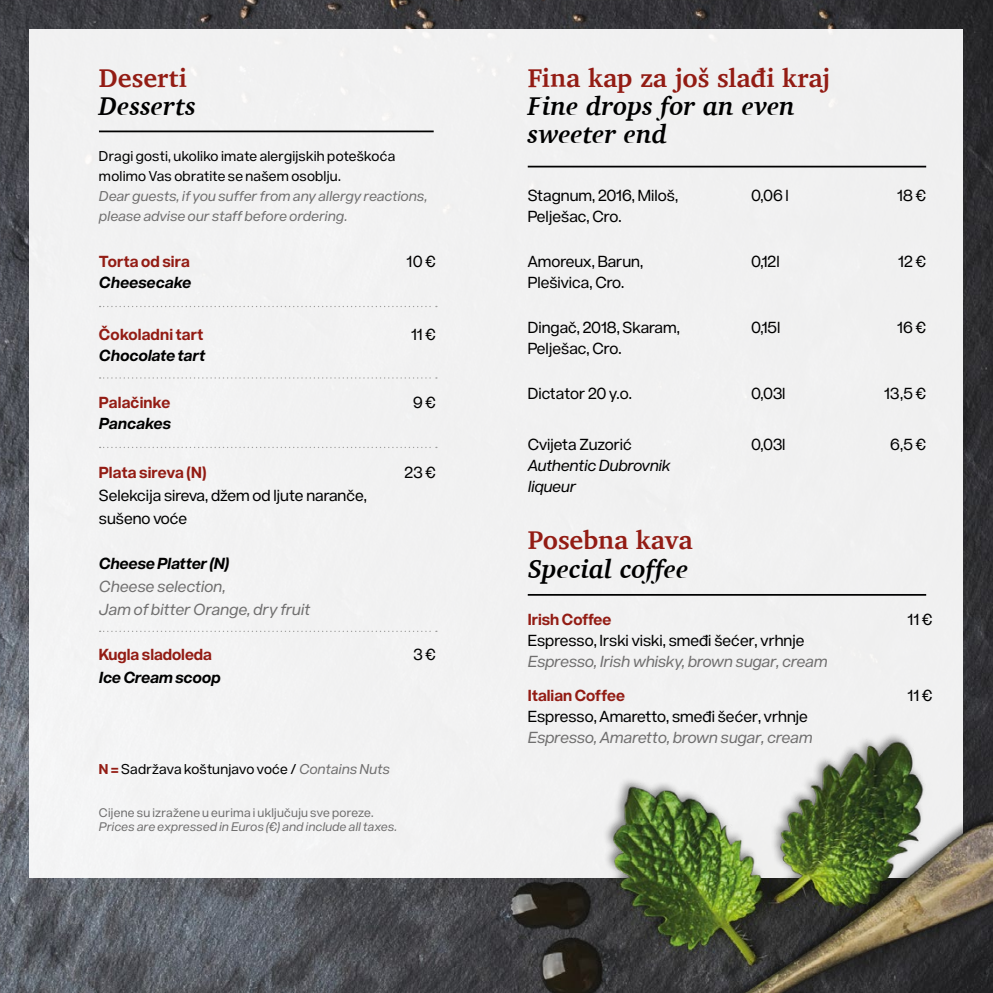
<style>
.page{position:relative;width:993px;height:993px;background:#fff}
.page>*{position:absolute;margin:0;border:0;box-sizing:border-box;transform-origin:0 0}
.t1{font:italic 700 26.25px/28px "Charter";letter-spacing:.005em;color:#000}
.t2{font:700 26.25px "Charter";color:#931c14}
.t3{font:15.75px/21px "Acronym";color:#000}
.t4{font:italic 15.75px/22.8px "Acronym";color:#706f6f}
.t5{font:700 15.75px "Acronym";letter-spacing:.005em;color:#931c14}
.t6{font:italic 700 15.75px "Acronym";letter-spacing:.005em;color:#000}
.t7{font:italic 15.75px/21px "Acronym";color:#000}
.t8{font:14px/20.1px "Acronym";letter-spacing:.015em;color:#000}
.t9{font:italic 14px/20.1px "Acronym";letter-spacing:.01em;color:#706f6f}
.t10{font:italic 12.25px "Acronym";letter-spacing:.015em;color:#706f6f}
.t11{font:12.25px "Acronym";letter-spacing:.02em;color:#706f6f}
.s1{font-weight:700;color:#931c14}
.s2{font-style:italic;color:#706f6f}
</style>
<div class="page">
<img style="left:0;top:0;width:992px;height:992px">
<div style="left:30px;top:29px;width:932px;height:848px;background:#f1f1f1"></div>
<img style="left:202px;top:580px;width:790px;height:412px">
<hr style="left:99px;top:130px;width:334px;height:2px;background:#000">
<hr style="left:527px;top:166px;width:398px;height:1px;background:#000">
<hr style="left:527px;top:593px;width:398px;height:2px;background:#000">
<svg style="left:100px;top:306px;width:337px;height:1px"></svg>
<svg style="left:100px;top:377px;width:337px;height:1px"></svg>
<svg style="left:100px;top:446px;width:337px;height:2px"></svg>
<svg style="left:100px;top:630px;width:337px;height:1px"></svg>
<h1 class="t2" style="left:99px;top:55px;width:89px">Deserti</h1>
<h1 class="t1" style="left:99px;top:92px;width:98px">Desserts</h1>
<p class="t8" style="left:99px;top:145px;width:298px">Dragi gosti, ukoliko imate alergijskih poteškoća molimo Vas obratite se našem osoblju.</p>
<p class="t9" style="left:99px;top:185px;width:329px">Dear guests, if you suffer from any allergy reactions, please advise our staff before ordering.</p>
<p class="t5" style="left:99px;top:250px;width:92px">Torta od sira</p>
<p class="t3" style="left:406px;top:250px;width:31px">10 €</p>
<p class="t6" style="left:99px;top:271px;width:93px">Cheesecake</p>
<p class="t5" style="left:99px;top:322px;width:106px">Čokoladni tart</p>
<p class="t3" style="left:411px;top:323px;width:26px">11 €</p>
<p class="t6" style="left:99px;top:343px;width:107px">Chocolate tart</p>
<p class="t5" style="left:99px;top:391px;width:73px">Palačinke</p>
<p class="t3" style="left:413px;top:391px;width:24px">9 €</p>
<p class="t6" style="left:99px;top:412px;width:73px">Pancakes</p>
<p class="t5" style="left:99px;top:461px;width:109px">Plata sireva (N)</p>
<p class="t3" style="left:404px;top:461px;width:33px">23 €</p>
<p class="t3" style="left:99px;top:483px;width:269px;line-height:22.8px">Selekcija sireva, džem od ljute naranče, sušeno voće</p>
<p class="t6" style="left:99px;top:552px;width:131px">Cheese Platter (N)</p>
<p class="t4" style="left:99px;top:574px;width:213px">Cheese selection,<br>Jam of bitter Orange, dry fruit</p>
<p class="t5" style="left:99px;top:643px;width:114px">Kugla sladoleda</p>
<p class="t3" style="left:413px;top:643px;width:24px">3 €</p>
<p class="t6" style="left:99px;top:665px;width:123px">Ice Cream scoop</p>
<p class="t8" style="left:99px;top:758px;width:292px"><span class="s1">N =</span> Sadržava koštunjavo voće / <span class="s2">Contains Nuts</span></p>
<p class="t11" style="left:99px;top:803px;width:276px">Cijene su izražene u eurima i uključuju sve poreze.</p>
<p class="t10" style="left:99px;top:817px;width:299px">Prices are expressed in Euros (€) and include all taxes.</p>
<h1 class="t2" style="left:527px;top:55px;width:303px">Fina kap za još slađi kraj</h1>
<h1 class="t1" style="left:527px;top:92px;width:269px">Fine drops for an even sweeter end</h1>
<p class="t3" style="left:527px;top:184px;width:152px">Stagnum, 2016, Miloš,<br>Pelješac, Cro.</p>
<p class="t3" style="left:751px;top:184px;width:39px">0,06 l</p>
<p class="t3" style="left:896px;top:184px;width:31px">18 €</p>
<p class="t3" style="left:527px;top:250px;width:117px">Amoreux, Barun,<br>Plešivica, Cro.</p>
<p class="t3" style="left:751px;top:250px;width:30px">0,12l</p>
<p class="t3" style="left:897px;top:250px;width:30px">12 €</p>
<p class="t3" style="left:527px;top:316px;width:154px">Dingač, 2018, Skaram,<br>Pelješac, Cro.</p>
<p class="t3" style="left:751px;top:316px;width:31px">0,15l</p>
<p class="t3" style="left:896px;top:316px;width:31px">16 €</p>
<p class="t3" style="left:527px;top:382px;width:106px">Dictator 20 y.o.</p>
<p class="t3" style="left:751px;top:382px;width:36px">0,03l</p>
<p class="t3" style="left:883px;top:382px;width:44px">13,5 €</p>
<p class="t3" style="left:527px;top:432px;width:105px">Cvijeta Zuzorić</p>
<p class="t7" style="left:527px;top:453px;width:144px">Authentic Dubrovnik liqueur</p>
<p class="t3" style="left:751px;top:432px;width:36px">0,03l</p>
<p class="t3" style="left:889px;top:432px;width:38px">6,5 €</p>
<h1 class="t2" style="left:527px;top:517px;width:166px">Posebna kava</h1>
<h1 class="t1" style="left:527px;top:554px;width:162px">Special coffee</h1>
<p class="t5" style="left:527px;top:608px;width:85px">Irish Coffee</p>
<p class="t3" style="left:527px;top:629px;width:278px">Espresso, Irski viski, smeđi šećer, vrhnje</p>
<p class="t4" style="left:527px;top:649px;width:301px">Espresso, Irish whisky, brown sugar, cream</p>
<p class="t5" style="left:527px;top:683px;width:99px">Italian Coffee</p>
<p class="t3" style="left:527px;top:704px;width:281px">Espresso, Amaretto, smeđi šećer, vrhnje</p>
<p class="t4" style="left:527px;top:724px;width:286px">Espresso, Amaretto, brown sugar, cream</p>
<p class="t3" style="left:907px;top:608px;width:26px">11 €</p>
<p class="t3" style="left:907px;top:683px;width:26px">11 €</p>
</div>
